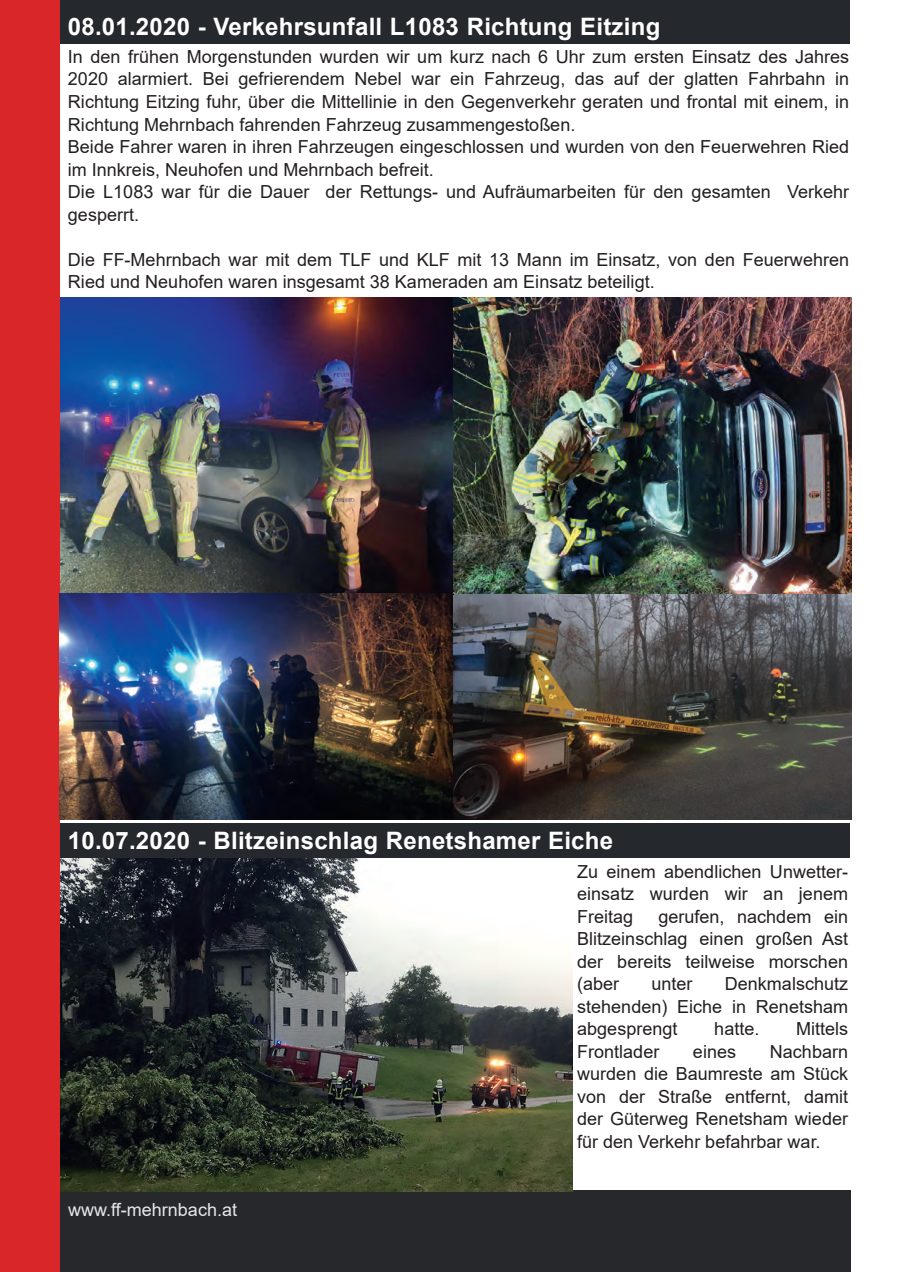
<style>
.page{position:relative;width:902px;height:1272px;background:#fff}
.page>*{position:absolute;margin:0;border:0;box-sizing:border-box;transform-origin:0 0}
.t1{font:700 24px "Arial";letter-spacing:.01em;color:#fff}
.t2{font:18px/22.5px "Arial";color:#231f20;text-align:justify}
.t3{font:18px "Arial";color:#e6e7e9}
</style>
<div class="page">
<div style="left:60px;top:1190px;width:790px;height:81px;background:#26282b"></div>
<img style="left:59px;top:857px;width:513px;height:333px">
<img style="left:59px;top:594px;width:792px;height:225px">
<div style="left:59px;top:0;width:791px;height:44px;background:#25282c"></div>
<div style="left:59px;top:823px;width:791px;height:34px;background:#25282c"></div>
<img style="left:59px;top:297px;width:792px;height:297px">
<div style="left:0;top:0;width:59px;height:1271px;background:#d92628"></div>
<h1 class="t1" style="left:68px;top:13px;width:594px">08.01.2020 - Verkehrsunfall L1083 Richtung Eitzing</h1>
<p class="t2" style="left:68px;top:45px;width:782px;text-align:left">In den frühen Morgenstunden wurden wir um kurz nach 6 Uhr zum ersten Einsatz des Jahres 2020 alarmiert. Bei gefrierendem Nebel war ein Fahrzeug, das auf der glatten Fahrbahn in Richtung Eitzing fuhr, über die Mittellinie in den Gegenverkehr geraten und frontal mit einem, in Richtung Mehrnbach fahrenden Fahrzeug zusammengestoßen.<br>Beide Fahrer waren in ihren Fahrzeugen eingeschlossen und wurden von den Feuerwehren Ried im Innkreis, Neuhofen und Mehrnbach befreit.<br>Die L1083 war für die Dauer der Rettungs- und Aufräumarbeiten für den gesamten Verkehr gesperrt.</p>
<p class="t2" style="left:68px;top:248px;width:782px">Die FF-Mehrnbach war mit dem TLF und KLF mit 13 Mann im Einsatz, von den Feuerwehren<br>Ried und Neuhofen waren insgesamt 38 Kameraden am Einsatz beteiligt.</p>
<h1 class="t1" style="left:68px;top:827px;width:546px">10.07.2020 - Blitzeinschlag Renetshamer Eiche</h1>
<p class="t2" style="left:577px;top:860px;width:272px">Zu einem abendlichen Unwetter&shy;einsatz wurden wir an jenem Freitag</p>
<p class="t2" style="left:577px;top:905px;width:272px;text-indent:81px">gerufen, nachdem ein Blitzeinschlag einen großen Ast der bereits teilweise morschen (aber</p>
<p class="t2" style="left:577px;top:972px;width:272px;text-indent:148px">Denkmalschutz stehenden) Eiche in Renetsham abgesprengt</p>
<p class="t2" style="left:651px;top:972px;width:43px">unter</p>
<p class="t2" style="left:714px;top:1017px;width:47px">hatte.</p>
<p class="t2" style="left:796px;top:1017px;width:54px">Mittels</p>
<p class="t3" style="left:68px;top:1199px;width:170px">www.ff-mehrnbach.at</p>
<p class="t2" style="left:577px;top:1040px;width:272px;text-indent:193px">Nachbarn wurden die Baumreste am Stück von der Straße entfernt, damit der Güterweg Renetsham wieder für den Verkehr befahrbar war.</p>
<p class="t2" style="left:577px;top:1040px;width:84px">Frontlader</p>
<p class="t2" style="left:693px;top:1040px;width:45px">eines</p>
</div>
